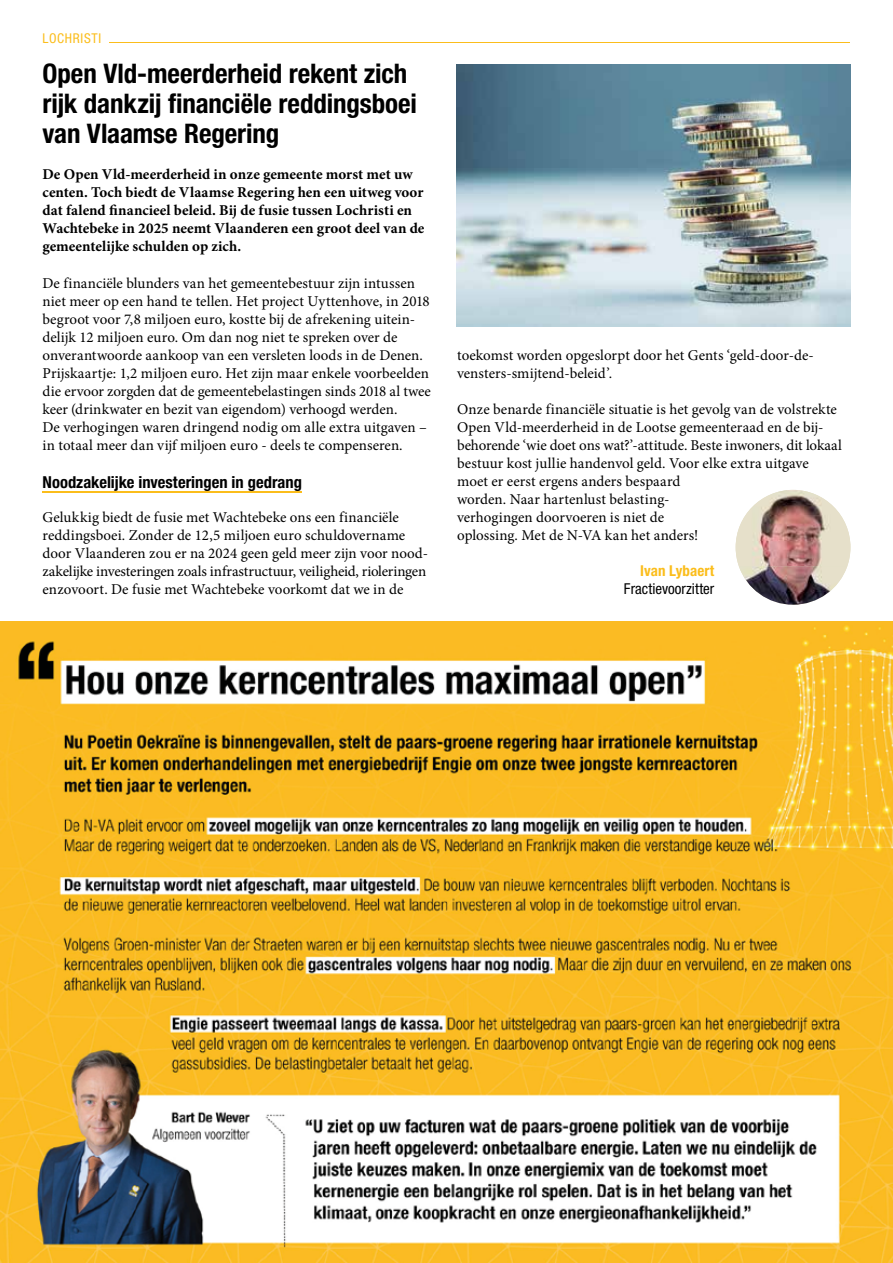
<style>
.page{position:relative;width:893px;height:1263px;background:#fff}
.page>*{position:absolute;margin:0;border:0;box-sizing:border-box;transform-origin:0 0}
.t1{font:700 condensed 27px/30px "Helvetica Neue LT Std";letter-spacing:-.005em;color:#000}
.t2{font:700 condensed 16.5px "Helvetica Neue LT Std";color:#000}
.t3{font:15px/18px "Minion Pro";color:#000}
.t4{font:700 15px/18px "Minion Pro";color:#000}
.t5{font:condensed 15px "Helvetica Neue LT Std";color:#000}
.t6{font:700 condensed 15px "Helvetica Neue LT Std";letter-spacing:.005em;color:#fbbd1b}
.t7{font:condensed 13.5px "Helvetica Neue LT Std";letter-spacing:.05em;color:#fbbd1b}
</style>
<div class="page">
<img style="left:0;top:621px;width:893px;height:642px">
<img style="left:457px;top:64px;width:393px;height:262px">
<hr style="left:43px;top:492px;width:259px;height:1px;background:#fbbd1b">
<img style="left:736px;top:490px;width:114px;height:77px">
<img style="left:739px;top:566px;width:108px;height:39px">
<hr style="left:109px;top:42px;width:741px;height:1px;background:#fbbd1b">
<p class="t7" style="left:43px;top:30px;width:60px">LOCHRISTI</p>
<h1 class="t1" style="left:43px;top:58px;width:376px">Open Vld-meerderheid rekent zich rijk dankzij financiële reddingsboei van Vlaamse Regering</h1>
<p class="t4" style="left:43px;top:165px;width:383px">De Open Vld-meerderheid in onze gemeente morst met uw centen. Toch biedt de Vlaamse Regering hen een uitweg voor dat falend nancieel beleid. Bij de fusie tussen Lochristi en Wachtebeke in 2025 neemt Vlaanderen een groot deel van de gemeentelijke schulden op zich.</p>
<p class="t3" style="left:43px;top:274px;width:390px">De financiële blunders van het gemeentebestuur zijn intussen niet meer op een hand te tellen. Het project Uyttenhove, in 2018 begroot voor 7,8 miljoen euro, kostte bij de afrekening uitein&shy;delijk 12 miljoen euro. Om dan nog niet te spreken over de onverantwoorde aankoop van een versleten loods in de Denen.<br>Prijskaartje: 1,2 miljoen euro. Het zijn maar enkele voorbeelden die ervoor zorgden dat de gemeentebelastingen sinds 2018 al twee keer (drinkwater en bezit van eigendom) verhoogd werden.<br>De verhogingen waren dringend nodig om alle extra uitgaven – in totaal meer dan vijf miljoen euro - deels te compenseren.</p>
<p class="t2" style="left:43px;top:472px;width:261px">Noodzakelijke investeringen in gedrang</p>
<p class="t3" style="left:43px;top:508px;width:387px">Gelukkig biedt de fusie met Wachtebeke ons een financiële reddingsboei. Zonder de 12,5 miljoen euro schuldovername door Vlaanderen zou er na 2024 geen geld meer zijn voor nood&shy;zakelijke investeringen zoals infrastructuur, veiligheid, rioleringen enzovoort. De fusie met Wachtebeke voorkomt dat we in de</p>
<p class="t3" style="left:457px;top:346px;width:358px">toekomst worden opgeslorpt door het Gents ‘geld-door-de&shy;vensters-smijtend-beleid’.</p>
<p class="t3" style="left:457px;top:400px;width:386px">Onze benarde financiële situatie is het gevolg van de volstrekte Open Vld-meerderheid in de Lootse gemeenteraad en de bij&shy;behorende ‘wie doet ons wat?’-attitude. Beste inwoners, dit lokaal bestuur kost jullie handenvol geld. Voor elke extra uitgave moet er eerst ergens anders bespaard<br>worden. Naar hartenlust belasting-<br>verhogingen doorvoeren is niet de<br>oplossing. Met de N-VA kan het anders!</p>
<p class="t6" style="left:640px;top:562px;width:76px">Ivan Lybaert</p>
<p class="t5" style="left:624px;top:580px;width:92px">Fractievoorzitter</p>
</div>
